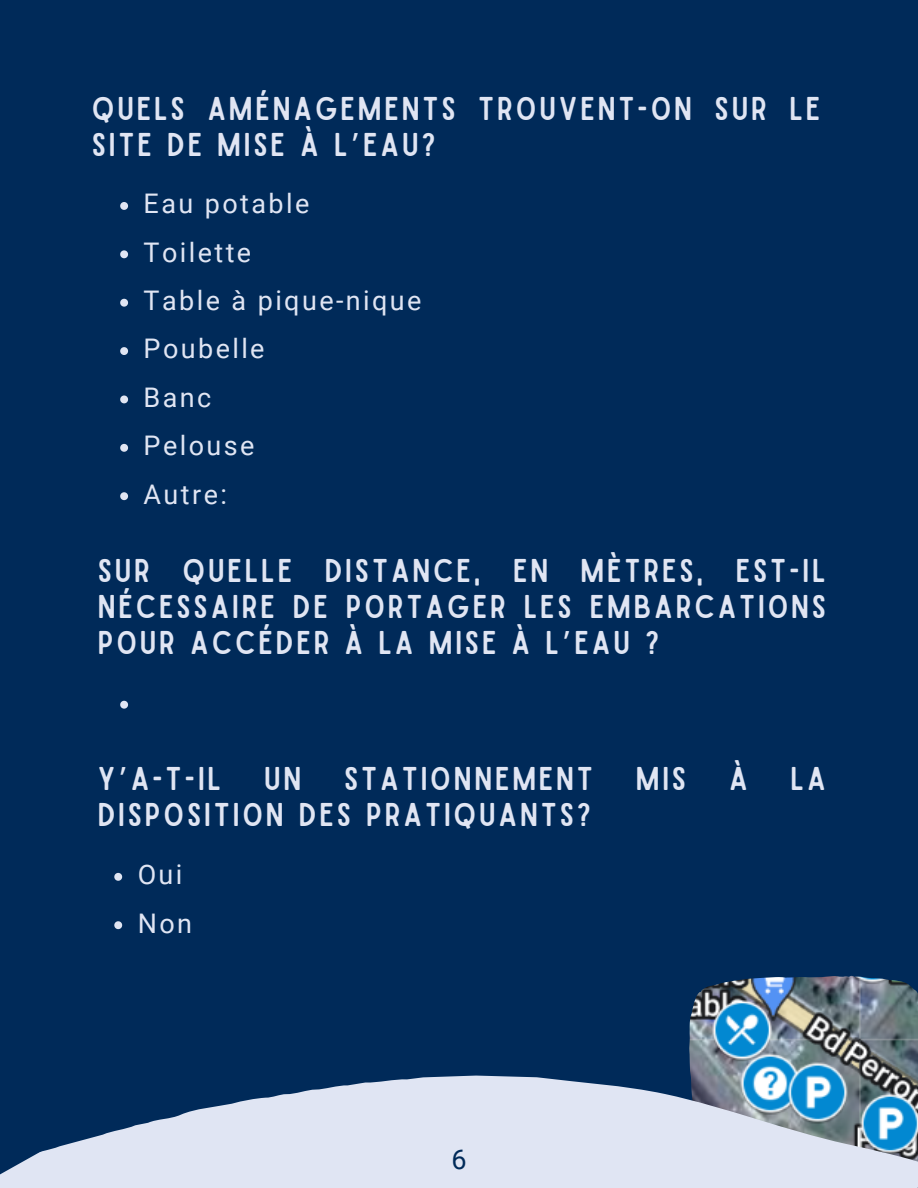
<style>
.page{position:relative;width:918px;height:1188px;background:#002a59}
.page>*{position:absolute;margin:0;border:0;box-sizing:border-box;transform-origin:0 0}
.t1{font:31.5px/36px "Sailors";letter-spacing:.09em;color:#e0e5f3}
.t2{font:27px/48.3px "Roboto";letter-spacing:.09em;color:#e0e5f3}
.t3{font:27px "Roboto";color:#002a59}
.s1{font-family:"Noto Sans Gurmukhi"}
</style>
<div class="page">
<svg style="left:120px;top:202px;width:8px;height:8px"></svg>
<svg style="left:120px;top:250px;width:8px;height:8px"></svg>
<svg style="left:120px;top:299px;width:8px;height:8px"></svg>
<svg style="left:120px;top:347px;width:8px;height:8px"></svg>
<svg style="left:120px;top:396px;width:8px;height:7px"></svg>
<svg style="left:120px;top:444px;width:8px;height:8px"></svg>
<svg style="left:120px;top:492px;width:8px;height:8px"></svg>
<svg style="left:0;top:872px;width:918px;height:316px"></svg>
<svg style="left:120px;top:701px;width:8px;height:8px"></svg>
<svg style="left:114px;top:873px;width:8px;height:8px"></svg>
<svg style="left:114px;top:921px;width:8px;height:8px"></svg>
<p class="t1" style="left:92px;top:91px;width:730px">QUELS AMÉNAGEMENTS TROUVENT-ON SUR LE<br>SITE DE MISE À L<span class="s1">’</span>EAU?</p>
<p class="t2" style="left:144px;top:180px;width:279px">Eau potable<br>Toilette<br>Table à pique-nique<br>Poubelle<br>Banc<br>Pelouse<br>Autre:</p>
<p class="t1" style="left:98px;top:554px;width:730px;text-align:justify">SUR QUELLE DISTANCE, EN MÈTRES, EST-IL NÉCESSAIRE DE PORTAGER LES EMBARCATIONS POUR ACCÉDER À LA MISE À L<span class="s1">’</span>EAU ?</p>
<p class="t1" style="left:98px;top:762px;width:125px">Y<span class="s1">’</span>A-T-IL</p>
<p class="t1" style="left:264px;top:762px;width:39px">UN</p>
<p class="t1" style="left:344px;top:762px;width:251px">STATIONNEMENT</p>
<p class="t1" style="left:636px;top:762px;width:52px">MIS</p>
<p class="t1" style="left:729px;top:762px;width:20px">À</p>
<p class="t1" style="left:791px;top:762px;width:37px">LA</p>
<p class="t1" style="left:98px;top:798px;width:495px">DISPOSITION DES PRATIQUANTS?</p>
<p class="t2" style="left:138px;top:851px;width:56px">Oui<br>Non</p>
<p class="t3" style="left:451px;top:1144px;width:17px">6</p>
</div>
